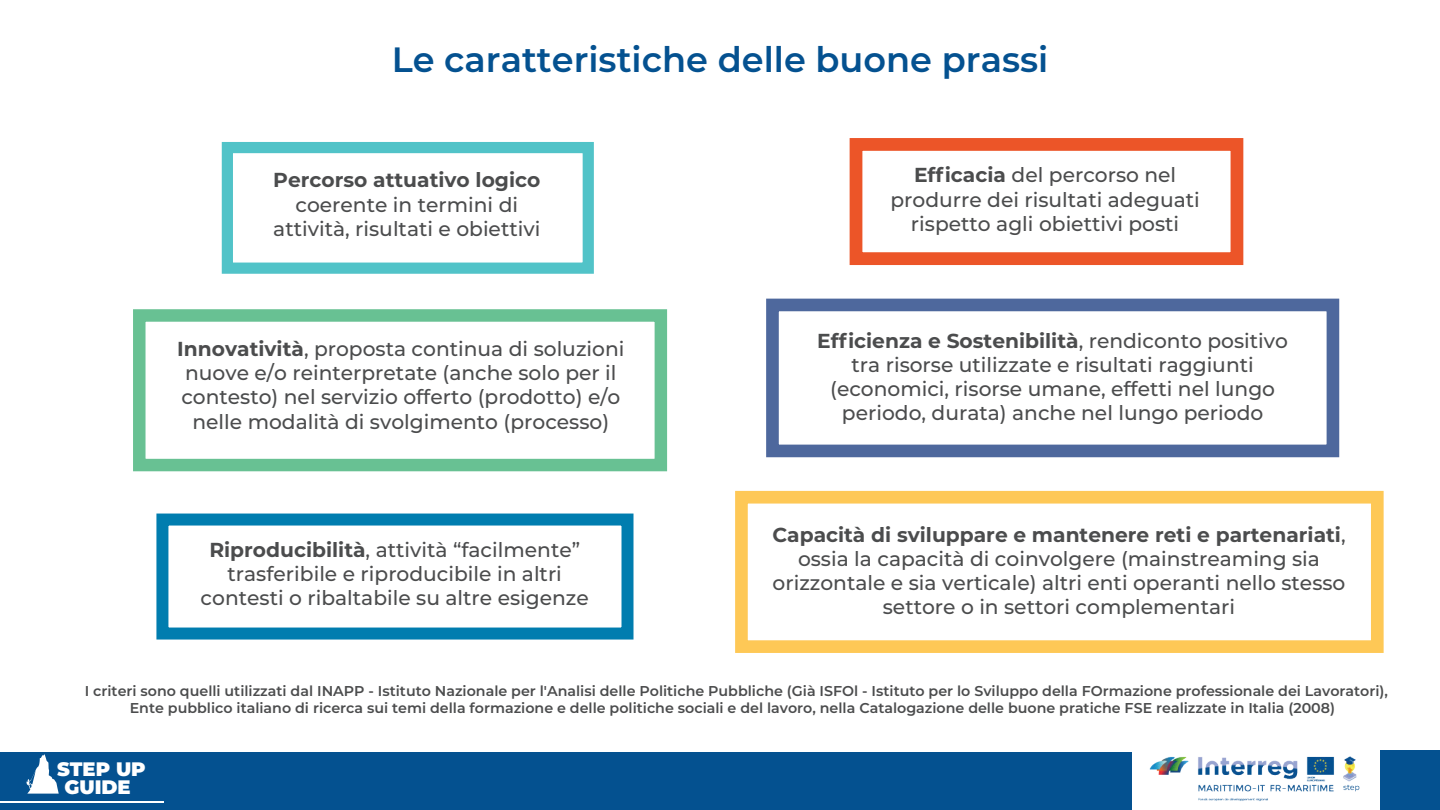
<style>
.page{position:relative;width:1440px;height:810px;background:#fff}
.page>*{position:absolute;margin:0;border:0;box-sizing:border-box;transform-origin:0 0}
.t1{font:600 35.1px "Montserrat";color:#045190}
.t2{font:500 20.25px/24.3px "Montserrat";color:#4b4c4d;text-align:center}
.t3{font:700 20.25px "Montserrat";color:#4b4c4d}
.t4{font:900 19.5px/17.6px "Montserrat";color:#fff;text-align:center}
.t5{font:600 14.25px/17.1px "Montserrat";color:#4b4c4d;text-align:center}
.s1{font-weight:700}
</style>
<div class="page">
<div style="left:222px;top:142px;width:372px;height:132px;border:11px solid #51c3c8"></div>
<div style="left:735px;top:491px;width:649px;height:162px;border:13px solid #fec856"></div>
<div style="left:766px;top:299px;width:573px;height:158px;border:13px solid #4e689d"></div>
<div style="left:850px;top:138px;width:393px;height:127px;border:13px solid #ec5528"></div>
<div style="left:133px;top:309px;width:534px;height:162px;border:12px solid #68c193"></div>
<div style="left:156px;top:514px;width:478px;height:126px;border:12px solid #007daf"></div>
<img style="left:1149px;top:756px;width:211px;height:45px">
<div style="left:0;top:752px;width:1132px;height:58px;background:#045190"></div>
<div style="left:1380px;top:750px;width:60px;height:60px;background:#045190"></div>
<svg style="left:26px;top:754px;width:33px;height:40px"></svg>
<hr style="left:0;top:801px;width:163px;height:2px;background:#fff">
<h1 class="t1" style="left:392px;top:34px;width:658px">Le caratteristiche delle buone prassi</h1>
<p class="t3" style="left:273px;top:166px;width:269px">Percorso attuativo logico</p>
<p class="t2" style="left:273px;top:191px;width:269px">coerente in termini di attività, risultati e obiettivi</p>
<p class="t2" style="left:177px;top:336px;width:449px"><span class="s1">Innovatività</span>, proposta continua di soluzioni nuove e/o reinterpretate (anche solo per il contesto) nel servizio offerto (prodotto) e/o nelle modalità di svolgimento (processo)</p>
<p class="t2" style="left:201px;top:536px;width:390px"><span class="s1">Riproducibilità</span>, attività “facilmente” trasferibile e riproducibile in altri contesti o ribaltabile su altre esigenze</p>
<p class="t2" style="left:890px;top:162px;width:311px"><span class="s1">Efficacia</span> del percorso nel produrre dei risultati adeguati rispetto agli obiettivi posti</p>
<p class="t2" style="left:817px;top:327px;width:472px"><span class="s1">Efficienza e Sostenibilità</span>, rendiconto positivo tra risorse utilizzate e risultati raggiunti (economici, risorse umane, effetti nel lungo periodo, durata) anche nel lungo periodo</p>
<p class="t2" style="left:772px;top:521px;width:575px"><span class="s1">Capacità di sviluppare e mantenere reti e partenariati</span>, ossia la capacità di coinvolgere (mainstreaming sia orizzontale e sia verticale) altri enti operanti nello stesso settore o in settori complementari</p>
<p class="t5" style="left:85px;top:682px;width:1305px">I criteri sono quelli utilizzati dal INAPP - Istituto Nazionale per l'Analisi delle Politiche Pubbliche (Già ISFOl - Istituto per lo Sviluppo della FOrmazione professionale dei Lavoratori),<br>Ente pubblico italiano di ricerca sui temi della formazione e delle politiche sociali e del lavoro, nella Catalogazione delle buone pratiche FSE realizzate in Italia (2008)</p>
<p class="t4" style="left:57px;top:759px;width:90px">STEP UP<br>GUIDE</p>
</div>
